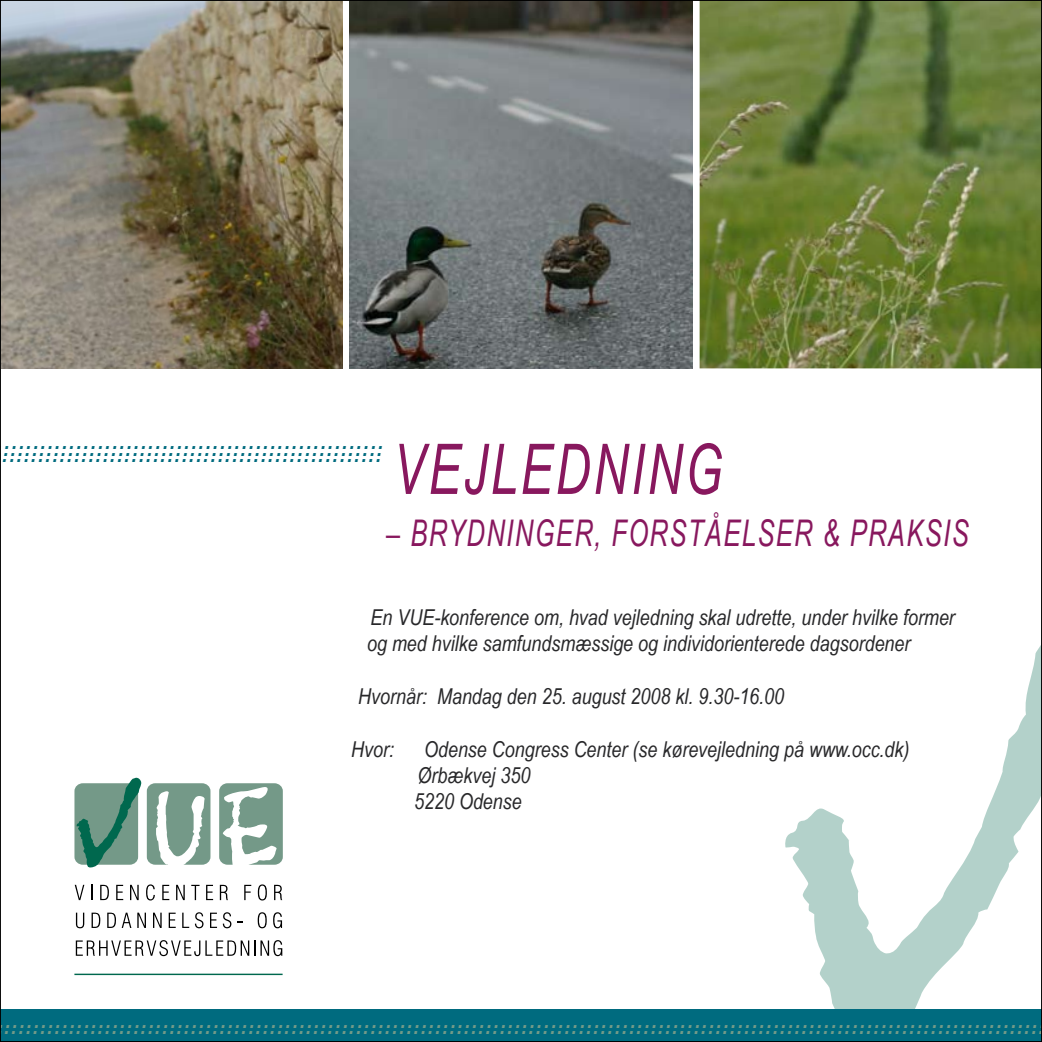
<style>
.page{position:relative;width:1042px;height:1042px;background:#fff}
.page>*{position:absolute;margin:0;border:0;box-sizing:border-box;transform-origin:0 0}
.t1{font:italic 70px "Arial Narrow";letter-spacing:.05em;color:#88185e;scale:.84 1}
.t2{font:italic 36.75px "Arial Narrow";letter-spacing:.05em;color:#88185e;scale:.84 1}
.t3{font:italic 31.5px "Arial Narrow";color:#739a88}
.t4{font:italic 31.5px "Arial Narrow";color:#006b7f}
.t5{font:italic 21.88px/26.2px "Arial Narrow";color:#28282a}
</style>
<div class="page">
<svg style="left:785px;top:646px;width:255px;height:363px"></svg>
<div style="left:0;top:1009px;width:1042px;height:33px;background:#006b7f"></div>
<div style="left:984px;top:944px;width:58px;height:44px;background:#fff"></div>
<img style="left:2px;top:2px;width:340px;height:366px">
<img style="left:350px;top:2px;width:342px;height:366px">
<img style="left:699px;top:2px;width:341px;height:366px">
<hr style="left:74px;top:973px;width:209px;height:2px;background:#00684e">
<svg style="left:75px;top:885px;width:9px;height:15px"></svg>
<svg style="left:91px;top:885px;width:1px;height:15px"></svg>
<svg style="left:100px;top:885px;width:9px;height:15px"></svg>
<svg style="left:116px;top:885px;width:7px;height:15px"></svg>
<svg style="left:130px;top:885px;width:9px;height:15px"></svg>
<svg style="left:146px;top:884px;width:9px;height:16px"></svg>
<svg style="left:162px;top:885px;width:7px;height:15px"></svg>
<svg style="left:176px;top:885px;width:9px;height:15px"></svg>
<svg style="left:191px;top:885px;width:9px;height:15px"></svg>
<svg style="left:206px;top:885px;width:7px;height:15px"></svg>
<svg style="left:220px;top:885px;width:8px;height:15px"></svg>
<svg style="left:244px;top:885px;width:7px;height:15px"></svg>
<svg style="left:258px;top:884px;width:9px;height:16px"></svg>
<svg style="left:274px;top:885px;width:8px;height:15px"></svg>
<svg style="left:76px;top:912px;width:8px;height:16px"></svg>
<svg style="left:92px;top:912px;width:8px;height:16px"></svg>
<svg style="left:107px;top:912px;width:9px;height:16px"></svg>
<svg style="left:122px;top:912px;width:9px;height:16px"></svg>
<svg style="left:137px;top:912px;width:9px;height:16px"></svg>
<svg style="left:153px;top:912px;width:9px;height:16px"></svg>
<svg style="left:169px;top:912px;width:7px;height:16px"></svg>
<svg style="left:182px;top:912px;width:7px;height:16px"></svg>
<svg style="left:195px;top:912px;width:8px;height:16px"></svg>
<svg style="left:210px;top:912px;width:7px;height:16px"></svg>
<svg style="left:223px;top:912px;width:8px;height:16px"></svg>
<svg style="left:258px;top:912px;width:9px;height:16px"></svg>
<svg style="left:273px;top:912px;width:9px;height:16px"></svg>
<svg style="left:76px;top:940px;width:206px;height:16px"></svg>
<div style="left:74px;top:783px;width:64px;height:82px;background:#749988;border-radius:8px"></div>
<div style="left:147px;top:783px;width:63px;height:82px;background:#749988;border-radius:8px"></div>
<div style="left:219px;top:783px;width:64px;height:82px;background:#749988;border-radius:8px"></div>
<svg style="left:156px;top:791px;width:49px;height:74px"></svg>
<svg style="left:223px;top:787px;width:54px;height:78px"></svg>
<svg style="left:76px;top:778px;width:65px;height:89px"></svg>
<h1 class="t1" style="left:393px;top:420px;width:393px">Vejledning</h1>
<p class="t2" style="left:386px;top:508px;width:695px">– brydninger, forståelser &amp; praksis</p>
<p class="t4" style="left:4px;top:416px;width:382px">.....................................................</p>
<p class="t4" style="left:3px;top:422px;width:382px">.....................................................</p>
<p class="t4" style="left:2px;top:429px;width:382px">.....................................................</p>
<p class="t5" style="left:367px;top:604px;width:591px">En VUE-konference om, hvad vejledning skal udrette, under hvilke former og med hvilke samfundsmæssige og individorienterede dagsordener</p>
<p class="t5" style="left:358px;top:683px;width:427px">Hvornår: Mandag den 25. august 2008 kl. 9.30-16.00</p>
<p class="t5" style="left:351px;top:735px;width:44px">Hvor:</p>
<p class="t5" style="left:414px;top:735px;width:497px;text-indent:10px">Odense Congress Center (se kørevejledning på www.occ.dk)<br>Ørbækvej 350<br>5220 Odense</p>
<p class="t3" style="left:-2px;top:994px;width:1043px">.................................................................................................................................................</p>
<p class="t3" style="left:3px;top:1001px;width:1043px">.................................................................................................................................................</p>
</div>
